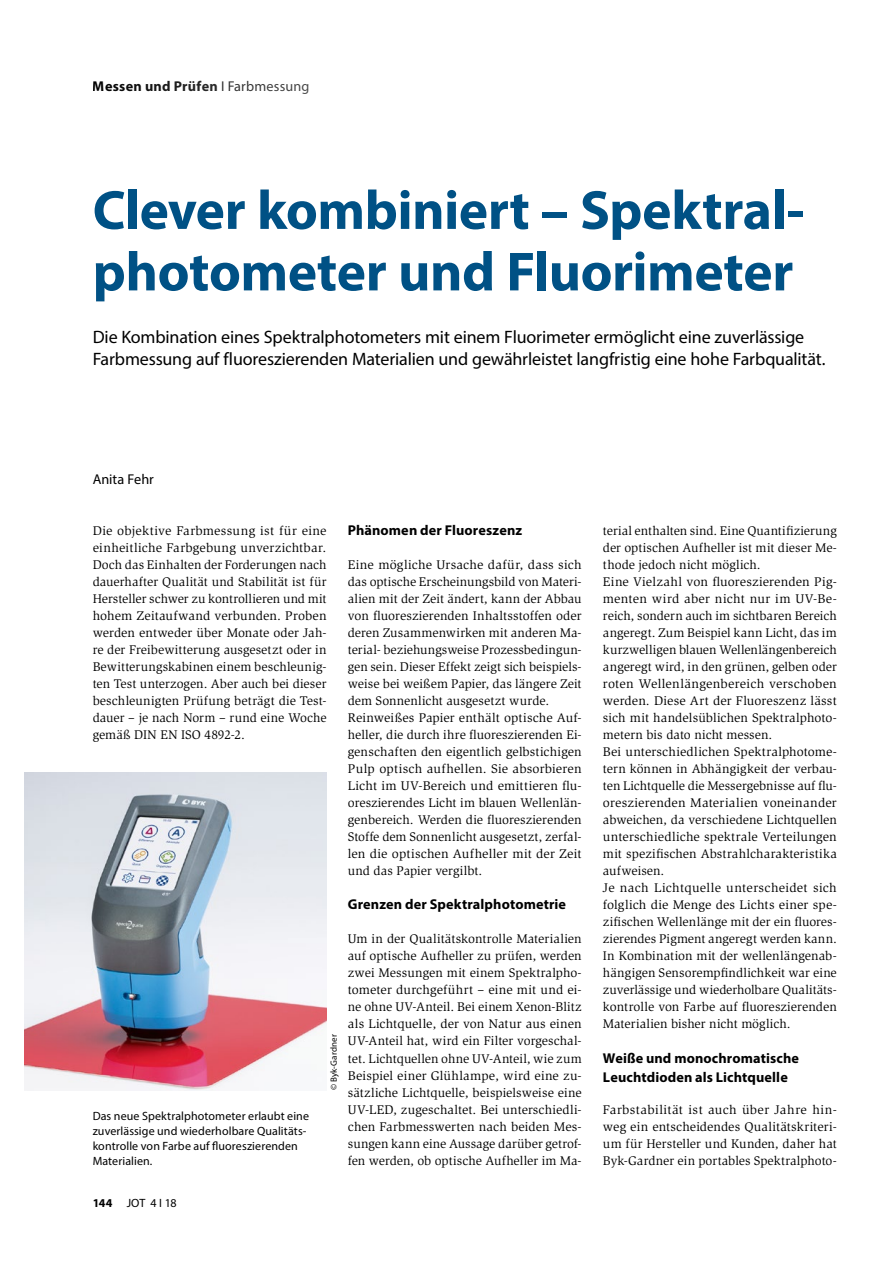
<style>
.page{position:relative;width:893px;height:1263px;background:#fff}
.page>*{position:absolute;margin:0;border:0;box-sizing:border-box;transform-origin:0 0}
.t1{font:700 55.5px/61.5px "Myriad Pro";letter-spacing:-.01em;color:#005185}
.t2{font:18px/22.5px "Myriad Pro";letter-spacing:-.005em;color:#000}
.t3{font:700 14.25px/19.5px "Myriad Pro";letter-spacing:.01em;color:#000}
.t4{font:14.25px "Myriad Pro Bold 2";letter-spacing:.02em;color:#000}
.t5{font:14.25px "Myriad Pro";color:#000}
.t6{font:12.9px/17px "Slimbach Std";letter-spacing:.005em;color:#000;text-align:justify}
.t7{font:12px/15px "Myriad Pro";letter-spacing:.01em;color:#000}
.t8{font:9px "Myriad Pro";letter-spacing:.02em;color:#000}
.s1{font-family:"Myriad Pro Regular 2"}
.s2{font-weight:700}
</style>
<div class="page">
<img style="left:25px;top:772px;width:302px;height:318px">
<p class="t4" style="left:93px;top:77px;width:218px">Messen und Prüfen <span class="s1">I Farbmessung</span></p>
<h1 class="t1" style="left:93px;top:178px;width:713px">Clever kombiniert – Spektral&shy;photometer und Fluorimeter</h1>
<h2 class="t2" style="left:93px;top:325px;width:734px">Die Kombination eines Spektralphotometers mit einem Fluorimeter ermöglicht eine zuverlässige<br>Farbmessung auf fluoreszierenden Materialien und gewährleistet langfristig eine hohe Farbqualität.</h2>
<p class="t5" style="left:93px;top:470px;width:63px">Anita Fehr</p>
<p class="t6" style="left:93px;top:522px;width:235px">Die objektive Farbmessung ist für eine einheitliche Farbgebung unverzichtbar.<br>Doch das Einhalten der Forderungen nach dauerhafter Qualität und Stabilität ist für Hersteller schwer zu kontrollieren und mit hohem Zeitaufwand verbunden. Proben werden entweder über Monate oder Jah&shy;re der Freibewitterung ausgesetzt oder in Bewitterungskabinen einem beschleunig&shy;ten Test unterzogen. Aber auch bei dieser beschleunigten Prüfung beträgt die Test&shy;dauer – je nach Norm – rund eine Woche gemäß DIN EN ISO 4892-2.</p>
<p class="t3" style="left:348px;top:520px;width:176px">Phänomen der Fluoreszenz</p>
<p class="t6" style="left:348px;top:556px;width:235px;text-align:left">Eine mögliche Ursache dafür, dass sich das optische Erscheinungsbild von Materi&shy;alien mit der Zeit ändert, kann der Abbau von fluoreszierenden Inhaltsstoffen oder deren Zusammenwirken mit anderen Ma&shy;terial- beziehungsweise Prozessbedingun&shy;gen sein. Dieser Effekt zeigt sich beispiels&shy;weise bei weißem Papier, das längere Zeit dem Sonnenlicht ausgesetzt wurde.<br>Reinweißes Papier enthält optische Auf&shy;heller, die durch ihre fluoreszierenden Ei&shy;genschaften den eigentlich gelbstichigen Pulp optisch aufhellen. Sie absorbieren Licht im UV-Bereich und emittieren flu&shy;oreszierendes Licht im blauen Wellenlän&shy;genbereich. Werden die fluoreszierenden Stoffe dem Sonnenlicht ausgesetzt, zerfal&shy;len die optischen Aufheller mit der Zeit und das Papier vergilbt.</p>
<p class="t3" style="left:348px;top:894px;width:220px">Grenzen der Spektralphotometrie</p>
<p class="t6" style="left:348px;top:931px;width:235px">Um in der Qualitätskontrolle Materialien auf optische Aufheller zu prüfen, werden zwei Messungen mit einem Spektralpho&shy;tometer durchgeführt – eine mit und ei&shy;ne ohne UV-Anteil. Bei einem Xenon-Blitz als Lichtquelle, der von Natur aus einen UV-Anteil hat, wird ein Filter vorgeschal&shy;tet. Lichtquellen ohne UV-Anteil, wie zum Beispiel einer Glühlampe, wird eine zu&shy;sätzliche Lichtquelle, beispielsweise eine UV-LED, zugeschaltet. Bei unterschiedli&shy;chen Farbmesswerten nach beiden Mes&shy;sungen kann eine Aussage darüber getrof&shy;fen werden, ob optische Aufheller im Ma-</p>
<p class="t8" style="left:328px;top:1090px;width:58px;rotate:-90deg">© Byk-Gardner</p>
<p class="t7" style="left:93px;top:1108px;width:218px">Das neue Spektralphotometer erlaubt eine zuverlässige und wiederholbare Qualitäts&shy;kontrolle von Farbe auf fluoreszierenden Materialien.</p>
<p class="t7" style="left:93px;top:1196px;width:85px"><span class="s2">144</span> JOT 4 I 18</p>
<p class="t6" style="left:603px;top:522px;width:235px;text-align:left">terial enthalten sind. Eine Quantifizierung der optischen Aufheller ist mit dieser Me&shy;thode jedoch nicht möglich.<br>Eine Vielzahl von fluoreszierenden Pig&shy;menten wird aber nicht nur im UV-Be&shy;reich, sondern auch im sichtbaren Bereich angeregt. Zum Beispiel kann Licht, das im kurzwelligen blauen Wellenlängenbereich angeregt wird, in den grünen, gelben oder roten Wellenlängenbereich verschoben werden. Diese Art der Fluoreszenz lässt sich mit handelsüblichen Spektralphoto&shy;metern bis dato nicht messen.<br>Bei unterschiedlichen Spektralphotome&shy;tern können in Abhängigkeit der verbau&shy;ten Lichtquelle die Messergebnisse auf flu&shy;oreszierenden Materialien voneinander abweichen, da verschiedene Lichtquellen unterschiedliche spektrale Verteilungen mit spezifischen Abstrahlcharakteristika aufweisen.<br>Je nach Lichtquelle unterscheidet sich folglich die Menge des Lichts einer spe&shy;zifischen Wellenlänge mit der ein fluores&shy;zierendes Pigment angeregt werden kann.<br>In Kombination mit der wellenlängenab&shy;hängigen Sensorempfindlichkeit war eine zuverlässige und wiederholbare Qualitäts&shy;kontrolle von Farbe auf fluoreszierenden Materialien bisher nicht möglich.</p>
<p class="t3" style="left:603px;top:1047px;width:198px">Weiße und monochromatische<br>Leuchtdioden als Lichtquelle</p>
<p class="t6" style="left:603px;top:1101px;width:235px">Farbstabilität ist auch über Jahre hin&shy;weg ein entscheidendes Qualitätskriteri&shy;um für Hersteller und Kunden, daher hat Byk-Gardner ein portables Spektralphoto-</p>
</div>
